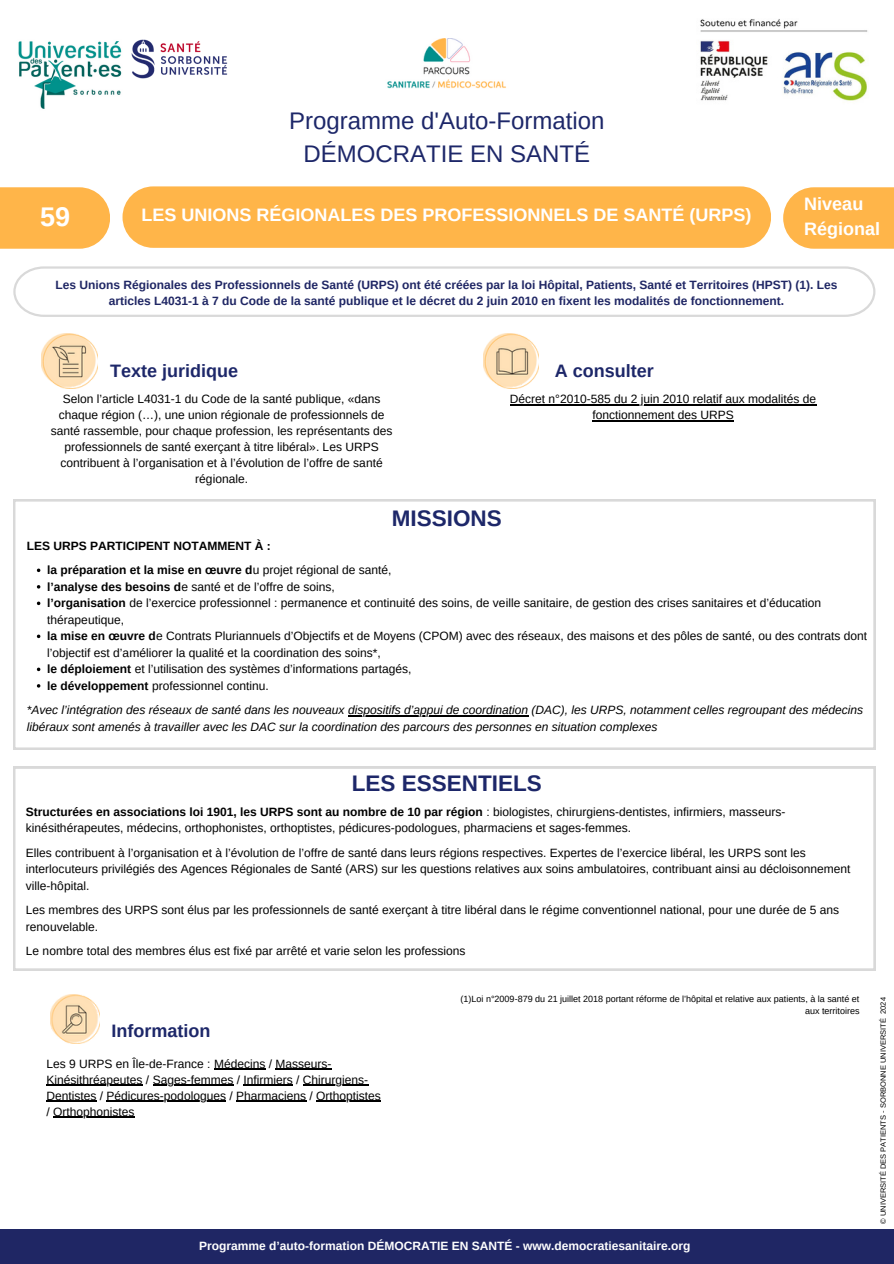
<style>
.page{position:relative;width:894px;height:1264px;background:#fff}
.page>*{position:absolute;margin:0;border:0;box-sizing:border-box;transform-origin:0 0}
.t1{font:700 27px "Arimo";color:#fff}
.t2{font:24px/32.7px "Arimo";color:#1d2769;text-align:center}
.t3{font:700 22.5px "Arimo";color:#1d2769}
.t4{font:700 18px/24.8px "Arimo";color:#fff}
.t5{font:700 18px "Arimo";color:#1d2769}
.t6{font:700 15.15px "Arimo";color:#fff}
.t7{font:12px/16px "Arimo";color:#000}
.t8{font:italic 12px "Arimo";color:#000}
.t9{font:700 12px/16px "Arimo";color:#1f2664;text-align:center}
.t10{font:700 12px "Arimo";color:#000}
.t11{font:700 12px "Arimo";color:#fff}
.t12{font:9px/12px "Arimo";color:#000;text-align:right}
.t13{font:7.5px "Arimo";color:#000}
.s1{font-weight:400}
.s2{font-weight:700}
</style>
<div class="page">
<div style="left:0;top:1228px;width:893px;height:35px;background:#1f2664"></div>
<img style="left:700px;top:19px;width:167px;height:82px">
<svg style="left:0;top:187px;width:110px;height:62px"></svg>
<div style="left:783px;top:187px;width:110px;height:62px;background:#ffb549"></div>
<div style="left:122px;top:186px;width:648px;height:62px;background:#ffb549;border-radius:31px"></div>
<svg style="left:13px;top:266px;width:862px;height:51px"></svg>
<svg style="left:13px;top:499px;width:862px;height:250px"></svg>
<svg style="left:13px;top:766px;width:862px;height:204px"></svg>
<img style="left:42px;top:334px;width:55px;height:55px">
<img style="left:483px;top:334px;width:55px;height:55px">
<svg style="left:37px;top:568px;width:3px;height:4px"></svg>
<svg style="left:37px;top:601px;width:3px;height:4px"></svg>
<svg style="left:37px;top:634px;width:3px;height:4px"></svg>
<svg style="left:37px;top:667px;width:3px;height:4px"></svg>
<hr style="left:348px;top:715px;width:180px;height:1px;background:#000">
<hr style="left:510px;top:404px;width:306px;height:1px;background:#000">
<hr style="left:592px;top:420px;width:141px;height:1px;background:#000">
<img style="left:50px;top:994px;width:50px;height:49px">
<hr style="left:214px;top:1068px;width:51px;height:1px;background:#000">
<hr style="left:275px;top:1068px;width:56px;height:1px;background:#000">
<hr style="left:46px;top:1084px;width:97px;height:1px;background:#000">
<hr style="left:153px;top:1084px;width:80px;height:1px;background:#000">
<hr style="left:243px;top:1084px;width:50px;height:1px;background:#000">
<hr style="left:303px;top:1084px;width:65px;height:1px;background:#000">
<hr style="left:46px;top:1100px;width:50px;height:1px;background:#000">
<hr style="left:107px;top:1100px;width:119px;height:1px;background:#000">
<hr style="left:236px;top:1100px;width:70px;height:1px;background:#000">
<hr style="left:316px;top:1100px;width:65px;height:1px;background:#000">
<hr style="left:53px;top:1116px;width:82px;height:1px;background:#000">
<img style="left:387px;top:39px;width:119px;height:49px">
<img style="left:18px;top:41px;width:104px;height:68px">
<img style="left:131px;top:39px;width:97px;height:40px">
<h3 class="t2" style="left:289px;top:104px;width:317px">Programme d'Auto-Formation<br>DÉMOCRATIE EN SANTÉ</h3>
<h5 class="t1" style="left:40px;top:202px;width:32px">59</h5>
<h4 class="t4" style="left:804px;top:191px;width:77px">Niveau<br>Régional</h4>
<p class="t4" style="left:141px;top:203px;width:611px">LES UNIONS RÉGIONALES DES PROFESSIONNELS DE SANTÉ (URPS)</p>
<p class="t6" style="left:210px;top:210px;width:445px">BORDEREAU DE PROMESSE DE VERSEMENT - TAXE</p>
<p class="t9" style="left:55px;top:276px;width:783px">Les Unions Régionales des Professionnels de Santé (URPS) ont été créées par la loi Hôpital, Patients, Santé et Territoires (HPST) (1). Les articles L4031-1 à 7 du Code de la santé publique et le décret du 2 juin 2010 en fixent les modalités de fonctionnement.</p>
<p class="t5" style="left:110px;top:360px;width:129px">Texte juridique</p>
<h4 class="t7" style="left:51px;top:391px;width:343px;text-align:center">Selon l’article L4031-1 du Code de la santé publique, «dans chaque région (…), une union régionale de professionnels de santé rassemble, pour chaque profession, les représentants des professionnels de santé exerçant à titre libéral». Les URPS contribuent à l’organisation et à l’évolution de l’offre de santé régionale.</h4>
<p class="t3" style="left:391px;top:505px;width:111px">MISSIONS</p>
<p class="t5" style="left:554px;top:360px;width:100px">A consulter</p>
<p class="t7" style="left:510px;top:391px;width:308px;text-align:center">Décret n°2010-585 du 2 juin 2010 relatif aux modalités de fonctionnement des URPS</p>
<p class="t10" style="left:27px;top:538px;width:245px">LES URPS PARTICIPENT NOTAMMENT À :</p>
<h4 class="t10" style="left:47px;top:563px;width:346px">la préparation et la mise en œuvre d<span class="s1">u projet régional de santé,</span></h4>
<p class="t7" style="left:47px;top:578px;width:289px"><span class="s2">l’analyse des besoins d</span>e santé et de l’offre de soins,</p>
<h1 class="t7" style="left:47px;top:594px;width:775px;line-height:16.5px"><span class="s2">l’organisation</span> de l’exercice professionnel : permanence et continuité des soins, de veille sanitaire, de gestion des crises sanitaires et d’éducation thérapeutique,</h1>
<h6 class="t7" style="left:47px;top:627px;width:821px;line-height:16.5px"><span class="s2">la mise en œuvre d</span>e Contrats Pluriannuels d’Objectifs et de Moyens (CPOM) avec des réseaux, des maisons et des pôles de santé, ou des contrats dont l’objectif est d’améliorer la qualité et la coordination des soins*,</h6>
<p class="t7" style="left:47px;top:661px;width:365px"><span class="s2">le déploiement</span> et l’utilisation des systèmes d’informations partagés,</p>
<p class="t7" style="left:47px;top:677px;width:223px"><span class="s2">le développement</span> professionnel continu.</p>
<p class="t8" style="left:27px;top:703px;width:837px">*Avec l’intégration des réseaux de santé dans les nouveaux dispositifs d’appui de coordination (DAC), les URPS, notamment celles regroupant des médecins</p>
<p class="t8" style="left:27px;top:719px;width:631px">libéraux sont amenés à travailler avec les DAC sur la coordination des parcours des personnes en situation complexes</p>
<p class="t3" style="left:352px;top:771px;width:191px">LES ESSENTIELS</p>
<p class="t7" style="left:26px;top:803px;width:760px;line-height:16.5px"><span class="s2">Structurées en associations loi 1901, les URPS sont au nombre de 10 par région</span> : biologistes, chirurgiens-dentistes, infirmiers, masseurs&shy;kinésithérapeutes, médecins, orthophonistes, orthoptistes, pédicures-podologues, pharmaciens et sages-femmes.</p>
<p class="t7" style="left:26px;top:844px;width:825px;line-height:16.5px">Elles contribuent à l’organisation et à l’évolution de l’offre de santé dans leurs régions respectives. Expertes de l’exercice libéral, les URPS sont les interlocuteurs privilégiés des Agences Régionales de Santé (ARS) sur les questions relatives aux soins ambulatoires, contribuant ainsi au décloisonnement ville-hôpital.</p>
<h1 class="t7" style="left:26px;top:901px;width:814px;line-height:16.5px">Les membres des URPS sont élus par les professionnels de santé exerçant à titre libéral dans le régime conventionnel national, pour une durée de 5 ans renouvelable.</h1>
<p class="t7" style="left:26px;top:943px;width:441px">Le nombre total des membres élus est fixé par arrêté et varie selon les professions</p>
<h4 class="t5" style="left:112px;top:1021px;width:100px">Information</h4>
<p class="t7" style="left:46px;top:1055px;width:286px">Les 9 URPS en Île-de-France : Médecins / Masseurs-</p>
<p class="t7" style="left:46px;top:1071px;width:336px">Kinésithréapeutes / Sages-femmes / Infirmiers / Chirurgiens-<br>Dentistes / Pédicures-podologues / Pharmaciens / Orthoptistes / Orthophonistes</p>
<p class="t12" style="left:460px;top:993px;width:400px">(1)Loi n°2009-879 du 21 juillet 2018 portant réforme de l’hôpital et relative aux patients, à la santé et aux territoires</p>
<p class="t11" style="left:199px;top:1239px;width:492px">Programme d’auto-formation DÉMOCRATIE EN SANTÉ - www.democratiesanitaire.org</p>
<p class="t13" style="left:878px;top:1223px;width:228px;rotate:-90deg">© UNIVERSITÉ DES PATIENTS - SORBONNE UNIVERSITÉ 2024</p>
</div>
